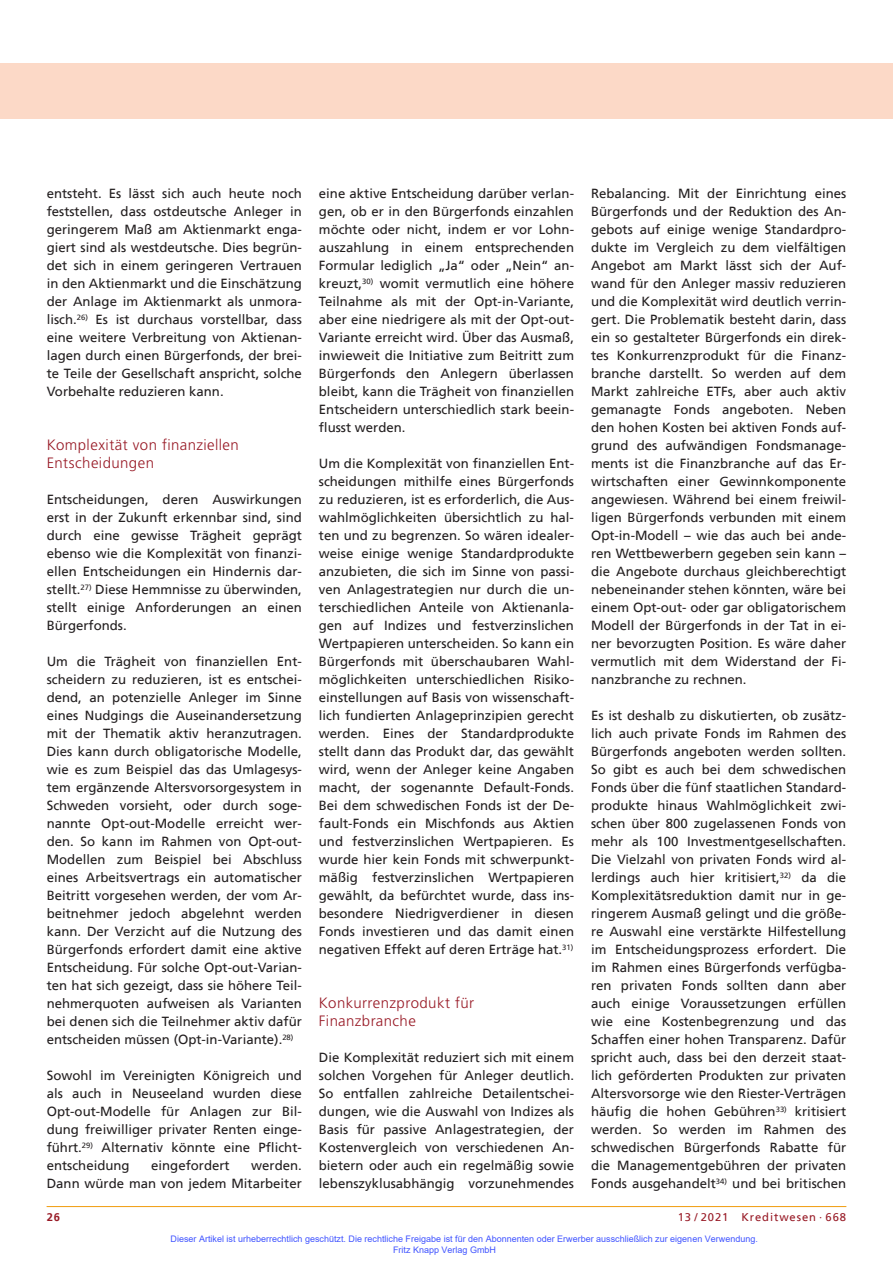
<style>
.page{position:relative;width:893px;height:1263px;background:#fff}
.page>*{position:absolute;margin:0;border:0;box-sizing:border-box;transform-origin:0 0}
.t1{font:300 15px/18px "Frutiger";letter-spacing:.025em;color:#981a26}
.t2{font:13.2px/18px "Frutiger";color:#231f20;text-align:justify}
.t3{font:11.25px "Frutiger";letter-spacing:.08em;color:#981a26}
.t4{font:700 11.25px "Frutiger";color:#981a26}
.t5{font:9px/10.8px "Arial";color:#4054ff}
</style>
<div class="page">
<div style="left:0;top:64px;width:893px;height:55px;background:#fcd9c7"></div>
<hr style="left:47px;top:1206px;width:799px;height:1px;background:#f1a31e">
<p class="t2" style="left:47px;top:185px;width:257px">entsteht. Es lässt sich auch heute noch feststellen, dass ostdeutsche Anleger in geringerem Maß am Aktienmarkt enga&shy;giert sind als westdeutsche. Dies begrün&shy;det sich in einem geringeren Vertrauen in den Aktienmarkt und die Einschätzung der Anlage im Aktienmarkt als unmora&shy;lisch.<sup>26)</sup> Es ist durchaus vorstellbar, dass eine weitere Verbreitung von Aktienan&shy;lagen durch einen Bürgerfonds, der brei&shy;te Teile der Gesellschaft anspricht, solche Vorbehalte reduzieren kann.</p>
<p class="t1" style="left:47px;top:436px;width:194px">Komplexität von finanziellen<br>Entscheidungen</p>
<p class="t2" style="left:47px;top:491px;width:257px">Entscheidungen, deren Auswirkungen erst in der Zukunft erkennbar sind, sind durch eine gewisse Trägheit geprägt ebenso wie die Komplexität von finanzi&shy;ellen Entscheidungen ein Hindernis dar&shy;stellt.<sup>27)</sup> Diese Hemmnisse zu überwinden, stellt einige Anforderungen an einen Bürgerfonds.</p>
<p class="t2" style="left:47px;top:653px;width:257px">Um die Trägheit von finanziellen Ent&shy;scheidern zu reduzieren, ist es entschei&shy;dend, an potenzielle Anleger im Sinne eines Nudgings die Auseinandersetzung mit der Thematik aktiv heranzutragen.<br>Dies kann durch obligatorische Modelle, wie es zum Beispiel das das Umlagesys&shy;tem ergänzende Altersvorsorgesystem in Schweden vorsieht, oder durch soge&shy;nannte Opt-out-Modelle erreicht wer&shy;den. So kann im Rahmen von Opt-out-Modellen zum Beispiel bei Abschluss eines Arbeitsvertrags ein automatischer Beitritt vorgesehen werden, der vom Ar&shy;beitnehmer jedoch abgelehnt werden kann. Der Verzicht auf die Nutzung des Bürgerfonds erfordert damit eine aktive Entscheidung. Für solche Opt-out-Varian&shy;ten hat sich gezeigt, dass sie höhere Teil&shy;nehmerquoten aufweisen als Varianten bei denen sich die Teilnehmer aktiv dafür entscheiden müssen (Opt-in-Variante).<sup>28)</sup></p>
<p class="t2" style="left:47px;top:1067px;width:257px">Sowohl im Vereinigten Königreich und als auch in Neuseeland wurden diese Opt-out-Modelle für Anlagen zur Bil&shy;dung freiwilliger privater Renten einge&shy;führt.<sup>29)</sup> Alternativ könnte eine Pflicht&shy;entscheidung</p>
<p class="t2" style="left:151px;top:1157px;width:80px">eingefordert</p>
<p class="t2" style="left:47px;top:1157px;width:257px;text-align:right">werden.<br>Dann würde man von jedem Mitarbeiter</p>
<p class="t2" style="left:319px;top:185px;width:257px">eine aktive Entscheidung darüber verlan&shy;gen, ob er in den Bürgerfonds einzahlen möchte oder nicht, indem er vor Lohn&shy;auszahlung in einem entsprechenden Formular lediglich „Ja“ oder „Nein“ an&shy;kreuzt,<sup>30)</sup> womit vermutlich eine höhere Teilnahme als mit der Opt-in-Variante, aber eine niedrigere als mit der Opt-out-Variante erreicht wird. Über das Ausmaß, inwieweit die Initiative zum Beitritt zum Bürgerfonds den Anlegern überlassen bleibt, kann die Trägheit von finanziellen Entscheidern unterschiedlich stark beein&shy;flusst werden.</p>
<p class="t2" style="left:319px;top:455px;width:257px">Um die Komplexität von finanziellen Ent&shy;scheidungen mithilfe eines Bürgerfonds zu reduzieren, ist es erforderlich, die Aus&shy;wahlmöglichkeiten übersichtlich zu hal&shy;ten und zu begrenzen. So wären idealer&shy;weise einige wenige Standardprodukte anzubieten, die sich im Sinne von passi&shy;ven Anlagestrategien nur durch die un&shy;terschiedlichen Anteile von Aktienanla&shy;gen auf Indizes und festverzinslichen Wertpapieren unterscheiden. So kann ein Bürgerfonds mit überschaubaren Wahl&shy;möglichkeiten unterschiedlichen Risiko&shy;einstellungen auf Basis von wissenschaft&shy;lich fundierten Anlageprinzipien gerecht werden. Eines der Standardprodukte stellt dann das Produkt dar, das gewählt wird, wenn der Anleger keine Angaben macht, der sogenannte Default-Fonds.<br>Bei dem schwedischen Fonds ist der De&shy;fault-Fonds ein Mischfonds aus Aktien und festverzinslichen Wertpapieren. Es wurde hier kein Fonds mit schwerpunkt&shy;mäßig festverzinslichen Wertpapieren gewählt, da befürchtet wurde, dass ins&shy;besondere Niedrigverdiener in diesen Fonds investieren und das damit einen negativen Effekt auf deren Erträge hat.<sup>31)</sup></p>
<p class="t1" style="left:319px;top:994px;width:157px">Konkurrenzprodukt für<br>Finanzbranche</p>
<p class="t2" style="left:319px;top:1049px;width:257px">Die Komplexität reduziert sich mit einem solchen Vorgehen für Anleger deutlich.<br>So entfallen zahlreiche Detailentschei&shy;dungen, wie die Auswahl von Indizes als Basis für passive Anlagestrategien, der Kostenvergleich von verschiedenen An&shy;bietern oder auch ein regelmäßig sowie lebenszyklusabhängig vorzunehmendes</p>
<p class="t2" style="left:591px;top:185px;width:257px">Rebalancing. Mit der Einrichtung eines Bürgerfonds und der Reduktion des An&shy;gebots auf einige wenige Standardpro&shy;dukte im Vergleich zu dem vielfältigen Angebot am Markt lässt sich der Auf&shy;wand für den Anleger massiv reduzieren und die Komplexität wird deutlich verrin&shy;gert. Die Problematik besteht darin, dass ein so gestalteter Bürgerfonds ein direk&shy;tes Konkurrenzprodukt für die Finanz&shy;branche darstellt. So werden auf dem Markt zahlreiche ETFs, aber auch aktiv gemanagte Fonds angeboten. Neben den hohen Kosten bei aktiven Fonds auf&shy;grund des aufwändigen Fondsmanage&shy;ments ist die Finanzbranche auf das Er&shy;wirtschaften einer Gewinnkomponente angewiesen. Während bei einem freiwil&shy;ligen Bürgerfonds verbunden mit einem Opt-in-Modell – wie das auch bei ande&shy;ren Wettbewerbern gegeben sein kann – die Angebote durchaus gleichberechtigt nebeneinander stehen könnten, wäre bei einem Opt-out- oder gar obligatorischem Modell der Bürgerfonds in der Tat in ei&shy;ner bevorzugten Position. Es wäre daher vermutlich mit dem Widerstand der Fi&shy;nanzbranche zu rechnen.</p>
<p class="t2" style="left:591px;top:707px;width:257px">Es ist deshalb zu diskutierten, ob zusätz&shy;lich auch private Fonds im Rahmen des Bürgerfonds angeboten werden sollten.<br>So gibt es auch bei dem schwedischen Fonds über die fünf staatlichen Standard&shy;produkte hinaus Wahlmöglichkeit zwi&shy;schen über 800 zugelassenen Fonds von mehr als 100 Investmentgesellschaften.<br>Die Vielzahl von privaten Fonds wird al&shy;lerdings auch hier kritisiert,<sup>32)</sup> da die Komplexitätsreduktion damit nur in ge&shy;ringerem Ausmaß gelingt und die größe&shy;re Auswahl eine verstärkte Hilfestellung im Entscheidungsprozess erfordert. Die im Rahmen eines Bürgerfonds verfügba&shy;ren privaten Fonds sollten dann aber auch einige Voraussetzungen erfüllen wie eine Kostenbegrenzung und das Schaffen einer hohen Transparenz. Dafür spricht auch, dass bei den derzeit staat&shy;lich geförderten Produkten zur privaten Altersvorsorge wie den Riester-Verträgen häufig die hohen Gebühren<sup>33)</sup> kritisiert werden. So werden im Rahmen des schwedischen Bürgerfonds Rabatte für die Managementgebühren der privaten Fonds ausgehandelt<sup>34)</sup> und bei britischen</p>
<p class="t4" style="left:47px;top:1211px;width:15px">26</p>
<p class="t3" style="left:678px;top:1211px;width:170px">13 / 2021 Kreditwesen · 668</p>
<p class="t5" style="left:393px;top:1233px;width:366px;text-indent:-223px">Dieser Artikel ist urheberrechtlich geschützt. Die rechtliche Freigabe ist für den Abonnenten oder Erwerber ausschließlich zur eigenen Verwendung.<br>Fritz Knapp Verlag GmbH</p>
</div>
